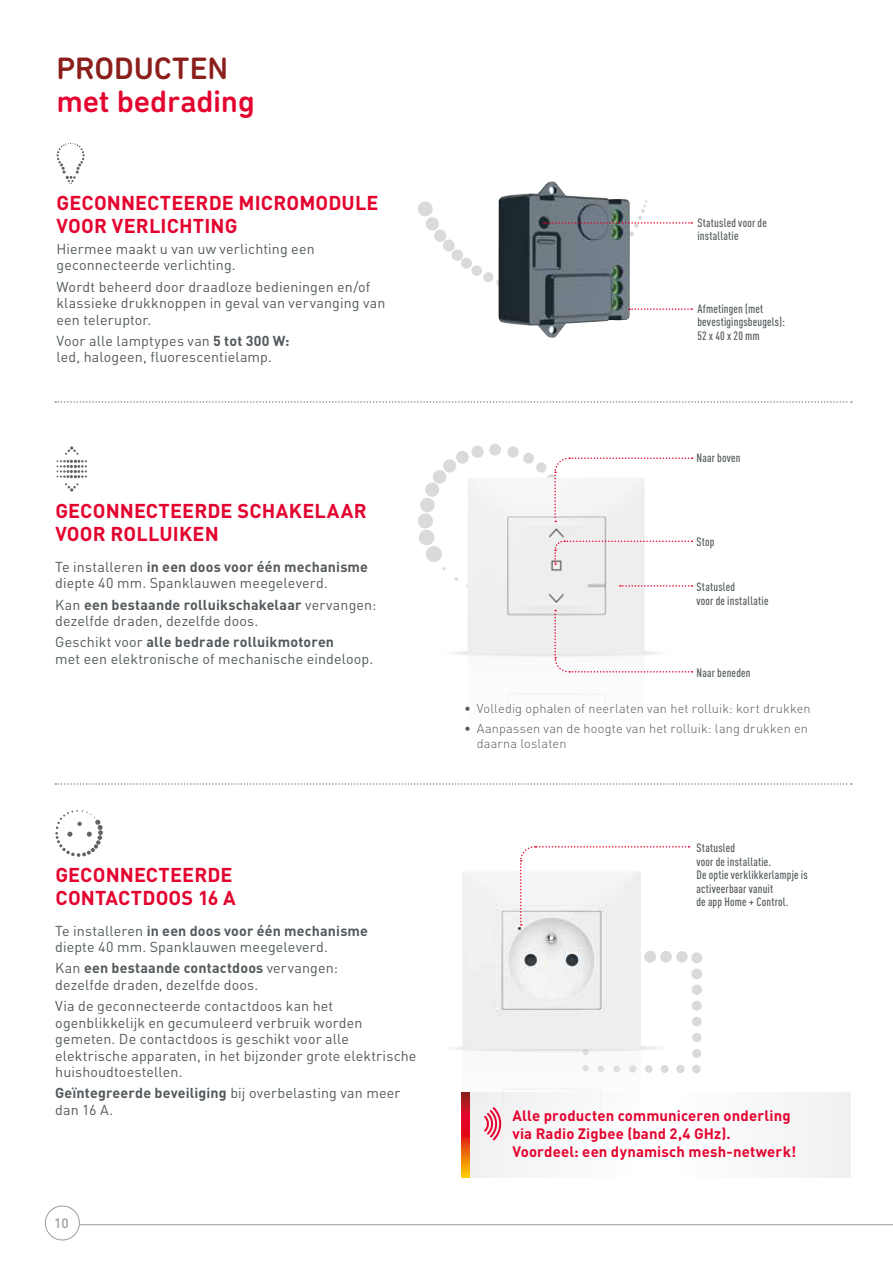
<style>
.page{position:relative;width:893px;height:1263px;background:#fff}
.page>*{position:absolute;margin:0;border:0;box-sizing:border-box;transform-origin:0 0}
.t1{font:500 31.5px "DIN Next Rounded LT Pro";letter-spacing:-.005em;color:#e4032e}
.t2{font:500 31.5px "DIN Next Rounded LT Pro";letter-spacing:-.005em;color:#8b1f1b}
.t3{font:700 19.8px/23.1px "DIN Pro";letter-spacing:.005em;color:#e4032e}
.t4{font:700 14.85px/17.9px "DIN Pro";letter-spacing:.01em;color:#e4032e}
.t5{font:14.25px/16.5px "DIN Pro";letter-spacing:.01em;color:#535a5d}
.t6{font:500 13.5px "DIN Pro";color:#9d9d9c}
.t7{font:300 12.75px/15.3px "DIN Pro";letter-spacing:.015em;color:#535a5d}
.t8{font:500 condensed 12px/13.5px "DIN Pro";letter-spacing:.02em;color:#535a5d}
.s1{font-weight:700}
</style>
<div class="page">
<svg style="left:644px;top:951px;width:58px;height:122px"></svg>
<div style="left:45px;top:1205px;width:35px;height:35px;border:1px solid #9d9d9c;border-radius:50%"></div>
<hr style="left:80px;top:1224px;width:813px;height:1px;background:#9d9d9c">
<svg style="left:430px;top:648px;width:252px;height:10px"></svg>
<img style="left:462px;top:872px;width:179px;height:221px">
<svg style="left:430px;top:1043px;width:252px;height:10px;fill:#eee"></svg>
<img style="left:468px;top:593px;width:177px;height:121px">
<svg style="left:553px;top:610px;width:139px;height:63px"></svg>
<svg style="left:418px;top:444px;width:274px;height:149px"></svg>
<svg style="left:519px;top:846px;width:170px;height:80px"></svg>
<svg style="left:55px;top:783px;width:797px;height:2px"></svg>
<svg style="left:55px;top:401px;width:797px;height:2px"></svg>
<div style="left:461px;top:1093px;width:187px;height:85px;background:#f7f7f7"></div>
<div style="left:664px;top:1093px;width:187px;height:85px;background:#f8f8f8"></div>
<svg style="left:484px;top:1107px;width:18px;height:34px"></svg>
<svg style="left:461px;top:1093px;width:9px;height:85px"></svg>
<img style="left:498px;top:181px;width:132px;height:157px">
<svg style="left:418px;top:200px;width:274px;height:93px"></svg>
<svg style="left:629px;top:308px;width:63px;height:2px"></svg>
<svg style="left:56px;top:143px;width:29px;height:41px"></svg>
<svg style="left:57px;top:446px;width:30px;height:46px"></svg>
<svg style="left:55px;top:810px;width:48px;height:47px"></svg>
<h1 class="t2" style="left:57px;top:50px;width:173px">PRODUCTEN</h1>
<h1 class="t1" style="left:57px;top:83px;width:200px">met bedrading</h1>
<h2 class="t3" style="left:57px;top:190px;width:323px">GECONNECTEERDE MICROMODULE<br>VOOR VERLICHTING</h2>
<p class="t5" style="left:57px;top:239px;width:260px">Hiermee maakt u van uw verlichting een geconnecteerde verlichting.</p>
<p class="t5" style="left:57px;top:277px;width:330px">Wordt beheerd door draadloze bedieningen en/of klassieke drukknoppen in geval van vervanging van een teleruptor.</p>
<p class="t5" style="left:57px;top:331px;width:235px">Voor alle lamptypes van <span class="s1">5 tot 300 W: </span>led, halogeen, fluorescentielamp.</p>
<h2 class="t3" style="left:55px;top:499px;width:313px">GECONNECTEERDE SCHAKELAAR<br>VOOR ROLLUIKEN</h2>
<p class="t5" style="left:55px;top:557px;width:314px">Te installeren <span class="s1">in een doos voor één mechanisme </span>diepte 40 mm. Spanklauwen meegeleverd.</p>
<p class="t5" style="left:55px;top:595px;width:323px">Kan <span class="s1">een bestaande rolluikschakelaar</span> vervangen: dezelfde draden, dezelfde doos.</p>
<p class="t5" style="left:55px;top:632px;width:319px">Geschikt voor <span class="s1">alle bedrade rolluikmotoren<br></span>met een elektronische of mechanische eindeloop.</p>
<h2 class="t3" style="left:55px;top:862px;width:182px">GECONNECTEERDE<br>CONTACTDOOS 16 A</h2>
<p class="t5" style="left:55px;top:921px;width:314px">Te installeren <span class="s1">in een doos voor één mechanisme </span>diepte 40 mm. Spanklauwen meegeleverd.</p>
<p class="t5" style="left:55px;top:958px;width:284px">Kan <span class="s1">een bestaande contactdoos</span> vervangen: dezelfde draden, dezelfde doos.</p>
<p class="t5" style="left:55px;top:996px;width:363px">Via de geconnecteerde contactdoos kan het ogenblikkelijk en gecumuleerd verbruik worden gemeten. De contactdoos is geschikt voor alle elektrische apparaten, in het bijzonder grote elektrische huishoudtoestellen.</p>
<p class="t5" style="left:55px;top:1083px;width:347px;line-height:17.1px"><span class="s1">Geïntegreerde beveiliging</span> bij overbelasting van meer dan 16 A.</p>
<p class="t6" style="left:54px;top:1212px;width:16px">10</p>
<p class="t8" style="left:697px;top:215px;width:71px">Statusled voor de installatie</p>
<p class="t8" style="left:697px;top:301px;width:89px">Afmetingen (met bevestigingsbeugels):<br>52 x 40 x 20 mm</p>
<p class="t8" style="left:696px;top:450px;width:46px">Naar boven</p>
<p class="t8" style="left:696px;top:533px;width:20px">Stop</p>
<p class="t8" style="left:696px;top:579px;width:73px">Statusled<br>voor de installatie</p>
<p class="t8" style="left:696px;top:665px;width:56px">Naar beneden</p>
<p class="t7" style="left:464px;top:700px;width:348px">• Volledig ophalen of neerlaten van het rolluik: kort drukken</p>
<p class="t7" style="left:477px;top:720px;width:333px;text-indent:-13px">• Aanpassen van de hoogte van het rolluik: lang drukken en daarna loslaten</p>
<p class="t8" style="left:696px;top:840px;width:113px">Statusled<br>voor de installatie.<br>De optie verklikkerlampje is activeerbaar vanuit<br>de app Home + Control.</p>
<p class="t4" style="left:512px;top:1106px;width:285px">Alle producten communiceren onderling via Radio Zigbee (band 2,4 GHz).<br>Voordeel: een dynamisch mesh-netwerk!</p>
</div>
